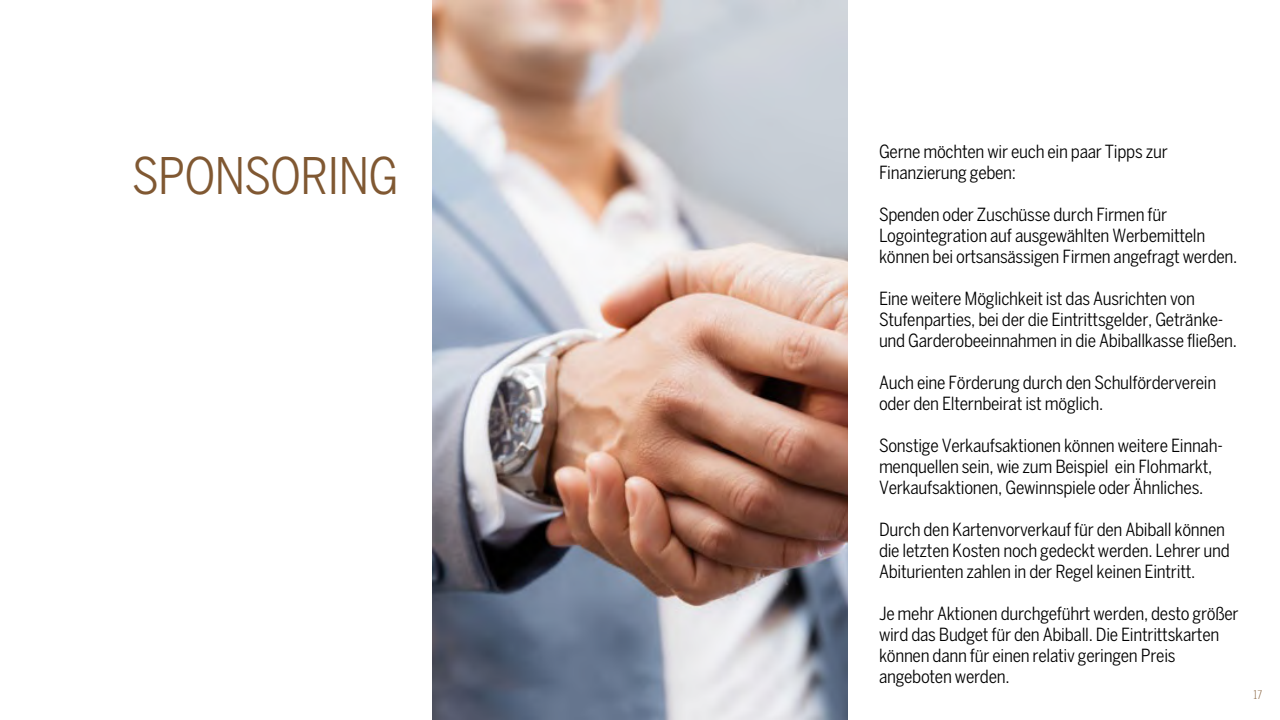
<style>
.page{position:relative;width:1280px;height:720px;background:#fff}
.page>*{position:absolute;margin:0;border:0;box-sizing:border-box;transform-origin:0 0}
.t1{font:condensed 50px "Benton Sans";letter-spacing:-.02em;color:#805832}
.t2{font:condensed 18px/21px "Benton Sans";letter-spacing:-.015em;color:#000}
.t3{font:300 extra-condensed 12px "Benton Sans";color:#805832}
</style>
<div class="page">
<img style="left:432px;top:0;width:416px;height:720px">
<h1 class="t1" style="left:132px;top:146px;width:268px">SPONSORING</h1>
<p class="t2" style="left:879px;top:141px;width:290px">Gerne möchten wir euch ein paar Tipps zur<br>Finanzierung geben:</p>
<p class="t2" style="left:879px;top:204px;width:360px">Spenden oder Zuschüsse durch Firmen für<br>Logointegration auf ausgewählten Werbemitteln können bei ortsansässigen Firmen angefragt werden.</p>
<p class="t2" style="left:879px;top:288px;width:360px">Eine weitere Möglichkeit ist das Ausrichten von<br>Stufenparties, bei der die Eintrittsgelder, Getränke&shy;und Garderobeeinnahmen in die Abiballkasse fließen.</p>
<p class="t2" style="left:879px;top:372px;width:339px">Auch eine Förderung durch den Schulförderverein oder den Elternbeirat ist möglich.</p>
<p class="t2" style="left:879px;top:435px;width:345px">Sonstige Verkaufsaktionen können weitere Einnah&shy;menquellen sein, wie zum Beispiel ein Flohmarkt,<br>Verkaufsaktionen, Gewinnspiele oder Ähnliches.</p>
<p class="t2" style="left:879px;top:519px;width:352px">Durch den Kartenvorverkauf für den Abiball können die letzten Kosten noch gedeckt werden. Lehrer und<br>Abiturienten zahlen in der Regel keinen Eintritt.</p>
<p class="t2" style="left:879px;top:603px;width:361px">Je mehr Aktionen durchgeführt werden, desto größer wird das Budget für den Abiball. Die Eintrittskarten können dann für einen relativ geringen Preis angeboten werden.</p>
<p class="t3" style="left:1254px;top:688px;width:10px">17</p>
</div>
